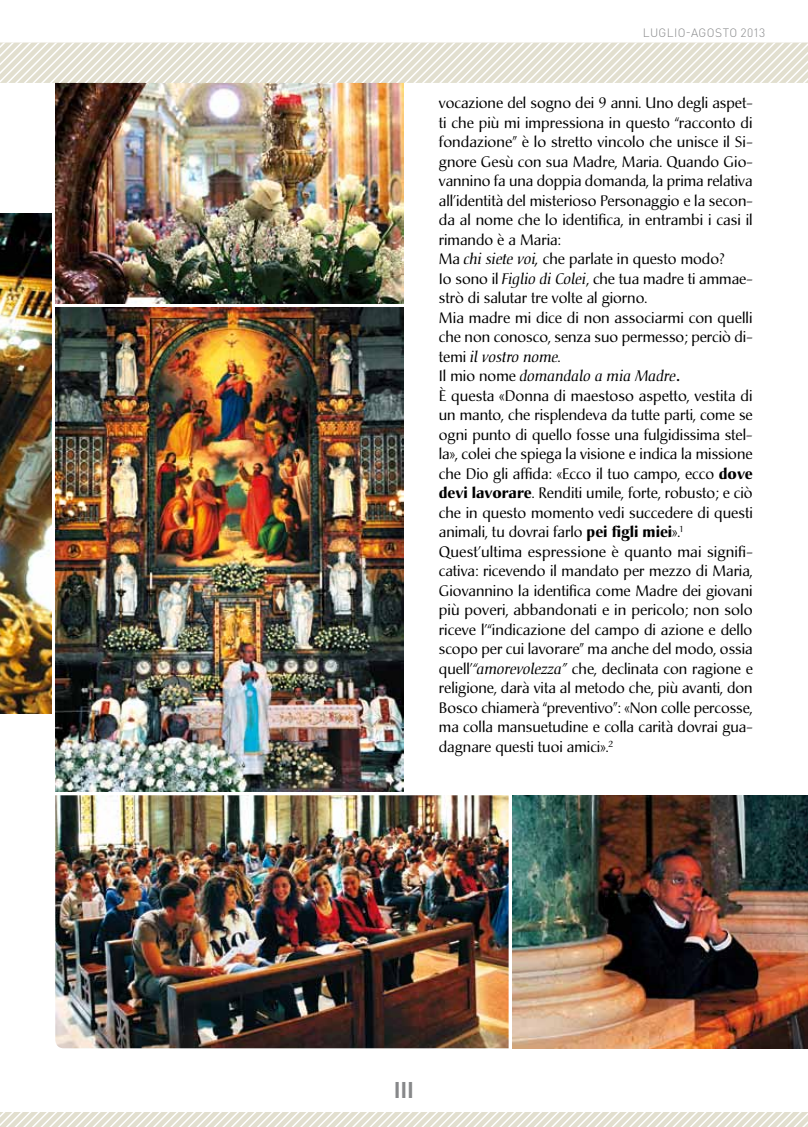
<style>
.page{position:relative;width:808px;height:1127px;background:#fff}
.page>*{position:absolute;margin:0;border:0;box-sizing:border-box;transform-origin:0 0}
.t1{font:700 22.5px "DIN Pro";color:#87888a}
.t2{font:15px/19.5px "Christiana";color:#000}
.t3{font:300 12px "DIN Pro";letter-spacing:.03em;color:#87888a}
.s1{font-style:italic}
.s2{font-weight:700}
</style>
<div class="page">
<img style="left:55px;top:83px;width:349px;height:221px">
<img style="left:0;top:214px;width:51px;height:499px">
<img style="left:55px;top:795px;width:454px;height:253px">
<img style="left:55px;top:308px;width:349px;height:483px">
<img style="left:513px;top:795px;width:295px;height:253px">
<svg style="left:0;top:1112px;width:808px;height:15px"></svg>
<svg style="left:0;top:43px;width:808px;height:40px"></svg>
<p class="t3" style="left:643px;top:25px;width:124px">LUGLIO-AGOSTO 2013</p>
<p class="t2" style="left:439px;top:93px;width:316px">vocazione del sogno dei 9 anni. Uno degli aspet&shy;ti che più mi impressiona in questo “racconto di fondazione” è lo stretto vincolo che unisce il Si&shy;gnore Gesù con sua Madre, Maria. Quando Gio&shy;vannino fa una doppia domanda, la prima relativa all’identità del misterioso Personaggio e la secon&shy;da al nome che lo identifica, in entrambi i casi il rimando è a Maria:<br>Ma <span class="s1">chi siete voi,</span> che parlate in questo modo?<br>Io sono il <span class="s1">Figlio di Colei</span>, che tua madre ti ammae&shy;strò di salutar tre volte al giorno.<br>Mia madre mi dice di non associarmi con quelli che non conosco, senza suo permesso; perciò di&shy;temi <span class="s1">il vostro nome.<br></span>Il mio nome <span class="s1">domandalo a mia Madre</span><span class="s2">.<br></span>È questa «Donna di maestoso aspetto, vestita di un manto, che risplendeva da tutte parti, come se ogni punto di quello fosse una fulgidissima stel&shy;la», colei che spiega la visione e indica la missione che Dio gli affida: «Ecco il tuo campo, ecco <span class="s2">dove devi lavorare</span>. Renditi umile, forte, robusto; e ciò che in questo momento vedi succedere di questi animali, tu dovrai farlo <span class="s2">pei figli miei</span>».<sup>1<br></sup>Quest’ultima espressione è quanto mai signifi&shy;cativa: ricevendo il mandato per mezzo di Maria, Giovannino la identifica come Madre dei giovani più poveri, abbandonati e in pericolo; non solo riceve l’“indicazione del campo di azione e dello scopo per cui lavorare” ma anche del modo, ossia quell’<span class="s1">“amorevolezza”</span> che, declinata con ragione e religione, darà vita al metodo che, più avanti, don Bosco chiamerà “preventivo”: «Non colle percosse, ma colla mansuetudine e colla carità dovrai gua&shy;dagnare questi tuoi amici».<sup>2</sup></p>
<h1 class="t1" style="left:394px;top:1075px;width:22px">III</h1>
</div>
